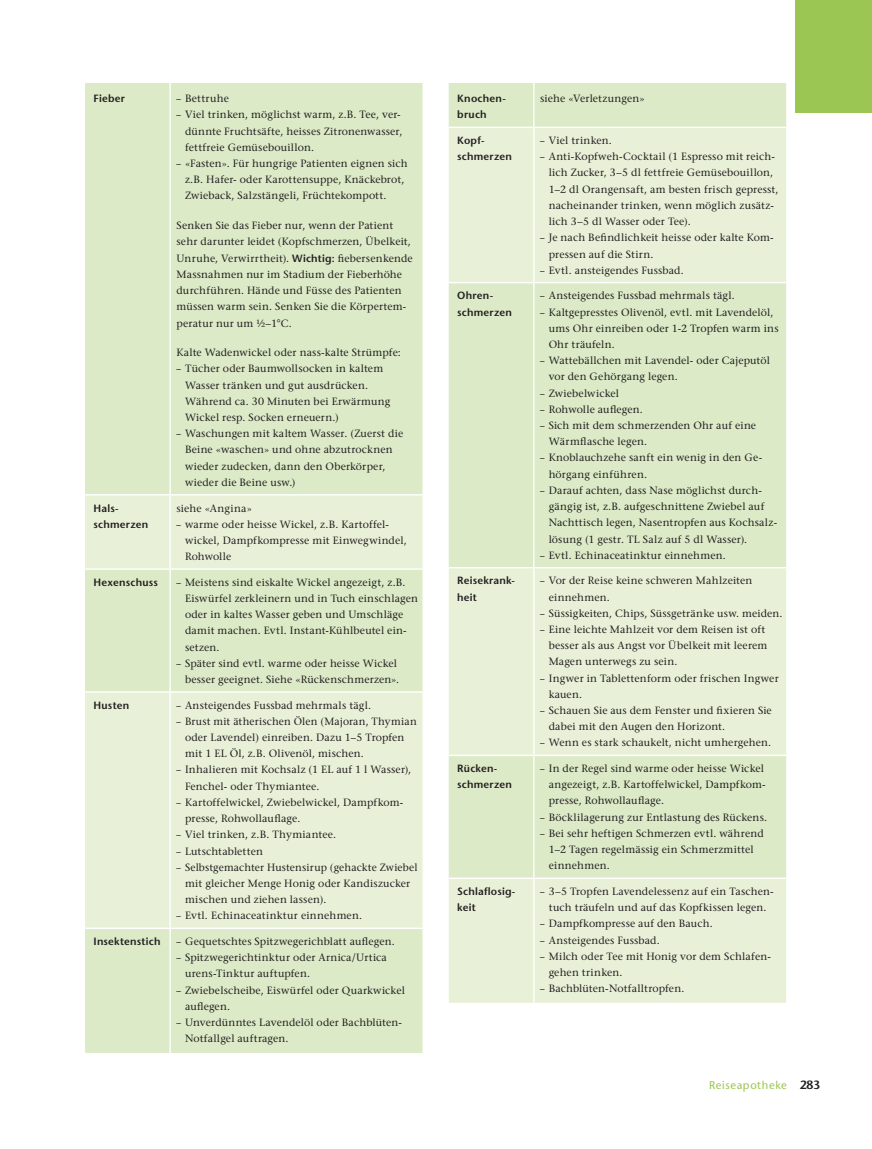
<style>
.page{position:relative;width:872px;height:1149px;background:#fff}
.page>*{position:absolute;margin:0;border:0;box-sizing:border-box;transform-origin:0 0}
.t1{font:500 11.25px "Stone Sans Std";letter-spacing:.055em;color:#9bc653}
.t2{font:500 10.5px/16.2px "Stone Serif Std";letter-spacing:.015em;color:#231f20;scale:.85 1}
.t3{font:500 10.5px/16.2px "Stone Serif Std";letter-spacing:.015em;color:#231f20}
.t4{font:600 10.5px/16.2px "Stone Sans Std";letter-spacing:.02em;color:#231f20}
.s1{font-family:"Stone Sans Std";font-weight:600}
.s2{font-weight:600;font-size:12px;color:#231f20}
</style>
<div class="page">
<div style="left:795px;top:0;width:77px;height:113px;background:#9bc653"></div>
<div style="left:85px;top:83px;width:337px;height:969px;background:#dceac7"></div>
<svg style="left:85px;top:495px;width:337px;height:432px;background:#e4efd3"></svg>
<hr style="left:85px;top:494px;width:85px;height:1px;background:#fff">
<hr style="left:85px;top:568px;width:85px;height:1px;background:#fff">
<hr style="left:85px;top:691px;width:85px;height:1px;background:#fff">
<hr style="left:85px;top:927px;width:85px;height:1px;background:#fff">
<hr style="left:170px;top:494px;width:254px;height:1px;background:#fff">
<hr style="left:170px;top:568px;width:254px;height:1px;background:#fff">
<hr style="left:170px;top:691px;width:254px;height:1px;background:#fff">
<hr style="left:170px;top:927px;width:254px;height:1px;background:#fff">
<hr style="left:169px;top:83px;width:2px;height:411px;background:#fff">
<hr style="left:169px;top:495px;width:2px;height:73px;background:#fff">
<hr style="left:169px;top:569px;width:2px;height:122px;background:#fff">
<hr style="left:169px;top:692px;width:2px;height:235px;background:#fff">
<hr style="left:169px;top:928px;width:2px;height:124px;background:#fff">
<div style="left:449px;top:83px;width:337px;height:44px;background:#dceac7"></div>
<svg style="left:449px;top:128px;width:337px;height:874px;background:#e2edd0"></svg>
<hr style="left:449px;top:282px;width:85px;height:1px;background:#fff">
<hr style="left:449px;top:566px;width:85px;height:2px;background:#fff">
<hr style="left:449px;top:754px;width:85px;height:1px;background:#fff">
<hr style="left:449px;top:877px;width:85px;height:1px;background:#fff">
<hr style="left:534px;top:282px;width:253px;height:1px;background:#fff">
<hr style="left:534px;top:566px;width:253px;height:2px;background:#fff">
<hr style="left:534px;top:754px;width:253px;height:1px;background:#fff">
<hr style="left:534px;top:877px;width:253px;height:1px;background:#fff">
<hr style="left:533px;top:83px;width:1px;height:44px;background:#fff">
<hr style="left:533px;top:128px;width:1px;height:154px;background:#fff">
<hr style="left:533px;top:283px;width:1px;height:283px;background:#fff">
<hr style="left:533px;top:568px;width:1px;height:186px;background:#fff">
<hr style="left:533px;top:755px;width:1px;height:122px;background:#fff">
<hr style="left:533px;top:878px;width:1px;height:124px;background:#fff">
<p class="t4" style="left:94px;top:90px;width:33px">Fieber</p>
<p class="t2" style="left:176px;top:90px;width:63px">– Bettruhe</p>
<p class="t2" style="left:185px;top:107px;width:257px;text-indent:-9px">– Viel trinken, möglichst warm, z.B. Tee, ver&shy;dünnte Fruchtsäfte, heisses Zitronenwasser, fettfreie Gemüsebouillon.</p>
<p class="t2" style="left:185px;top:155px;width:263px;text-indent:-9px">– «Fasten». Für hungrige Patienten eignen sich z.B. Hafer- oder Karottensuppe, Knäckebrot,<br>Zwieback, Salzstängeli, Früchtekompott.</p>
<p class="t3" style="left:176px;top:217px;width:238px">Senken Sie das Fieber nur, wenn der Patient sehr darunter leidet (Kopfschmerzen, Übelkeit, Unruhe, Verwirrtheit). <span class="s1">Wichtig:</span> fiebersenkende Massnahmen nur im Stadium der Fieberhöhe durchführen. Hände und Füsse des Patienten müssen warm sein. Senken Sie die Körpertem&shy;peratur nur um ½–1°C.</p>
<p class="t3" style="left:176px;top:344px;width:226px">Kalte Wadenwickel oder nass-kalte Strümpfe:</p>
<p class="t2" style="left:185px;top:360px;width:243px;text-indent:-9px">– Tücher oder Baumwollsocken in kaltem Wasser tränken und gut ausdrücken.<br>Während ca. 30 Minuten bei Erwärmung Wickel resp. Socken erneuern.)</p>
<p class="t2" style="left:185px;top:425px;width:258px;text-indent:-9px">– Waschungen mit kaltem Wasser. (Zuerst die Beine «waschen» und ohne abzutrocknen wieder zudecken, dann den Oberkörper, wieder die Beine usw.)</p>
<p class="t4" style="left:94px;top:499px;width:56px">Hals&shy;schmerzen</p>
<p class="t3" style="left:176px;top:499px;width:77px">siehe «Angina»</p>
<p class="t2" style="left:185px;top:516px;width:262px;text-indent:-9px">– warme oder heisse Wickel, z.B. Kartoffel&shy;wickel, Dampfkompresse mit Einwegwindel,<br>Rohwolle</p>
<p class="t4" style="left:94px;top:573px;width:66px">Hexenschuss</p>
<p class="t2" style="left:185px;top:574px;width:276px;text-indent:-9px">– Meistens sind eiskalte Wickel angezeigt, z.B.<br>Eiswürfel zerkleinern und in Tuch einschlagen oder in kaltes Wasser geben und Umschläge damit machen. Evtl. Instant-Kühlbeutel ein&shy;setzen.</p>
<p class="t2" style="left:176px;top:655px;width:264px;text-align:right">– Später sind evtl. warme oder heisse Wickel besser geeignet. Siehe «Rückenschmerzen».</p>
<p class="t4" style="left:94px;top:696px;width:37px">Husten</p>
<p class="t2" style="left:176px;top:696px;width:230px">– Ansteigendes Fussbad mehrmals tägl.</p>
<p class="t2" style="left:185px;top:713px;width:274px;text-indent:-8px">– Brust mit ätherischen Ölen (Majoran, Thymian oder Lavendel) einreiben. Dazu 1–5 Tropfen mit 1 EL Öl, z.B. Olivenöl, mischen.</p>
<p class="t2" style="left:185px;top:761px;width:268px;text-indent:-9px">– Inhalieren mit Kochsalz (1 EL auf 1 l Wasser),<br>Fenchel- oder Thymiantee.</p>
<p class="t2" style="left:185px;top:794px;width:258px;text-indent:-9px">– Kartoffelwickel, Zwiebelwickel, Dampfkom&shy;presse, Rohwollauflage.</p>
<p class="t2" style="left:176px;top:826px;width:189px">– Viel trinken, z.B. Thymiantee.</p>
<p class="t2" style="left:176px;top:842px;width:103px">– Lutschtabletten</p>
<p class="t2" style="left:185px;top:858px;width:275px;text-indent:-9px">– Selbstgemachter Hustensirup (gehackte Zwiebel mit gleicher Menge Honig oder Kandiszucker mischen und ziehen lassen).</p>
<p class="t2" style="left:176px;top:907px;width:220px">– Evtl. Echinaceatinktur einnehmen.</p>
<p class="t4" style="left:94px;top:932px;width:68px">Insektenstich</p>
<p class="t2" style="left:176px;top:932px;width:258px">– Gequetschtes Spitzwegerichblatt auflegen.</p>
<p class="t2" style="left:185px;top:949px;width:239px;text-indent:-9px">– Spitzwegerichtinktur oder Arnica/Urtica urens-Tinktur auftupfen.</p>
<p class="t2" style="left:185px;top:981px;width:260px;text-indent:-9px">– Zwiebelscheibe, Eiswürfel oder Quarkwickel auflegen.</p>
<p class="t2" style="left:185px;top:1013px;width:257px;text-indent:-9px">– Unverdünntes Lavendelöl oder Bachblüten-<br>Notfallgel auftragen.</p>
<p class="t4" style="left:457px;top:90px;width:50px">Knochen&shy;bruch</p>
<p class="t3" style="left:540px;top:90px;width:106px">siehe «Verletzungen»</p>
<p class="t4" style="left:457px;top:132px;width:56px">Kopf&shy;schmerzen</p>
<p class="t2" style="left:540px;top:132px;width:86px">– Viel trinken.</p>
<p class="t2" style="left:549px;top:148px;width:272px;text-indent:-9px">– Anti-Kopfweh-Cocktail (1 Espresso mit reich&shy;lich Zucker, 3–5 dl fettfreie Gemüsebouillon, 1–2 dl Orangensaft, am besten frisch gepresst, nacheinander trinken, wenn möglich zusätz&shy;lich 3–5 dl Wasser oder Tee).</p>
<p class="t2" style="left:549px;top:229px;width:266px;text-indent:-9px">– Je nach Befindlichkeit heisse oder kalte Kom&shy;pressen auf die Stirn.</p>
<p class="t2" style="left:540px;top:262px;width:170px">– Evtl. ansteigendes Fussbad.</p>
<p class="t4" style="left:457px;top:287px;width:56px">Ohren&shy;schmerzen</p>
<p class="t2" style="left:540px;top:287px;width:230px">– Ansteigendes Fussbad mehrmals tägl.</p>
<p class="t2" style="left:549px;top:304px;width:272px;text-indent:-9px">– Kaltgepresstes Olivenöl, evtl. mit Lavendelöl, ums Ohr einreiben oder 1-2 Tropfen warm ins<br>Ohr träufeln.</p>
<p class="t2" style="left:549px;top:352px;width:262px;text-indent:-9px">– Wattebällchen mit Lavendel- oder Cajeputöl vor den Gehörgang legen.</p>
<p class="t2" style="left:540px;top:385px;width:94px">– Zwiebelwickel</p>
<p class="t2" style="left:540px;top:401px;width:122px">– Rohwolle auflegen.</p>
<p class="t2" style="left:549px;top:417px;width:245px;text-indent:-9px">– Sich mit dem schmerzenden Ohr auf eine<br>Wärmflasche legen.</p>
<p class="t2" style="left:549px;top:449px;width:253px;text-indent:-9px">– Knoblauchzehe sanft ein wenig in den Ge&shy;hörgang einführen.</p>
<p class="t2" style="left:549px;top:482px;width:270px;text-indent:-9px">– Darauf achten, dass Nase möglichst durch&shy;gängig ist, z.B. aufgeschnittene Zwiebel auf Nachttisch legen, Nasentropfen aus Kochsalz&shy;lösung (1 gestr. TL Salz auf 5 dl Wasser).</p>
<p class="t2" style="left:540px;top:547px;width:220px">– Evtl. Echinaceatinktur einnehmen.</p>
<p class="t4" style="left:457px;top:572px;width:59px">Reisekrank&shy;heit</p>
<p class="t2" style="left:549px;top:572px;width:241px;text-indent:-9px">– Vor der Reise keine schweren Mahlzeiten einnehmen.</p>
<p class="t2" style="left:540px;top:605px;width:287px">– Süssigkeiten, Chips, Süssgetränke usw. meiden.</p>
<p class="t2" style="left:549px;top:621px;width:259px;text-indent:-9px">– Eine leichte Mahlzeit vor dem Reisen ist oft besser als aus Angst vor Übelkeit mit leerem<br>Magen unterwegs zu sein.</p>
<p class="t2" style="left:549px;top:669px;width:272px;text-indent:-9px">– Ingwer in Tablettenform oder frischen Ingwer kauen.</p>
<p class="t2" style="left:549px;top:702px;width:264px;text-indent:-9px">– Schauen Sie aus dem Fenster und fixieren Sie dabei mit den Augen den Horizont.</p>
<p class="t2" style="left:540px;top:734px;width:273px">– Wenn es stark schaukelt, nicht umhergehen.</p>
<p class="t4" style="left:457px;top:760px;width:56px">Rücken&shy;schmerzen</p>
<p class="t2" style="left:549px;top:760px;width:257px;text-indent:-9px">– In der Regel sind warme oder heisse Wickel angezeigt, z.B. Kartoffelwickel, Dampfkom&shy;presse, Rohwollauflage.</p>
<p class="t2" style="left:540px;top:808px;width:268px">– Böcklilagerung zur Entlastung des Rückens.</p>
<p class="t2" style="left:549px;top:824px;width:254px;text-indent:-9px">– Bei sehr heftigen Schmerzen evtl. während<br>1–2 Tagen regelmässig ein Schmerzmittel einnehmen.</p>
<p class="t4" style="left:457px;top:882px;width:60px">Schlaflosig&shy;keit</p>
<p class="t2" style="left:540px;top:882px;width:276px;text-align:center">– 3–5 Tropfen Lavendelessenz auf ein Taschen&shy;tuch träufeln und auf das Kopfkissen legen.</p>
<p class="t2" style="left:540px;top:915px;width:204px">– Dampfkompresse auf den Bauch.</p>
<p class="t2" style="left:540px;top:931px;width:142px">– Ansteigendes Fussbad.</p>
<p class="t2" style="left:549px;top:947px;width:262px;text-indent:-9px">– Milch oder Tee mit Honig vor dem Schlafen&shy;gehen trinken.</p>
<p class="t2" style="left:540px;top:980px;width:171px">– Bachblüten-Notfalltropfen.</p>
<p class="t1" style="left:709px;top:1077px;width:113px">Reiseapotheke <span class="s2">283</span></p>
</div>
